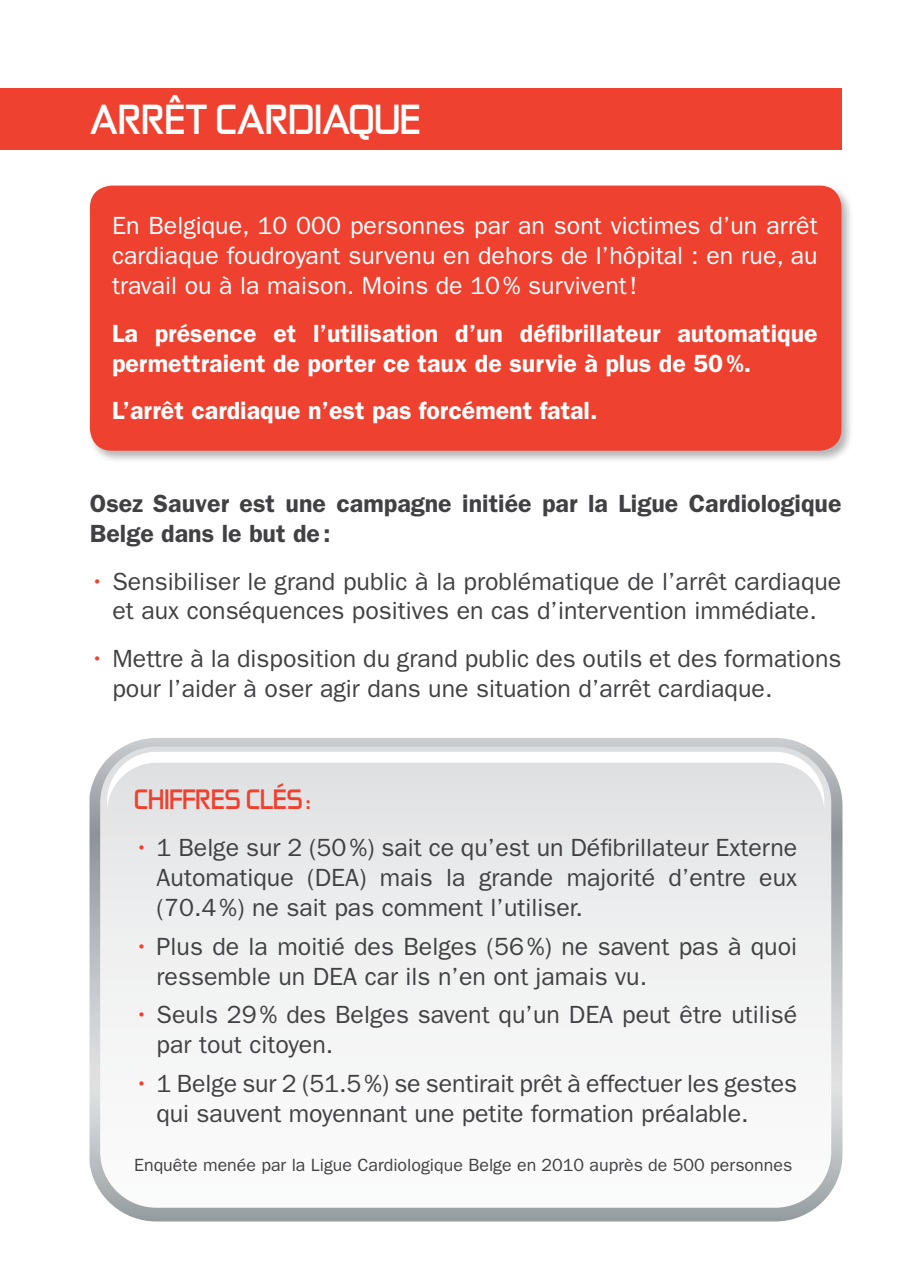
<style>
.page{position:relative;width:922px;height:1276px;background:#fff}
.page>*{position:absolute;margin:0;border:0;box-sizing:border-box;transform-origin:0 0}
.t1{font:700 37.5px "Zekton Rg";color:#fff}
.t2{font:25px/30px "ITC Franklin Gothic Std";color:#414042}
.t3{font:25px/30px "ITC Franklin Gothic Std";color:#fff;text-align:justify}
.t4{font:600 25px/30px "ITC Franklin Gothic Std";color:#fff}
.t5{font:600 25px/30px "ITC Franklin Gothic Std";color:#414042}
.t6{font:700 25px "Zekton Rg";color:#ef4130}
.t7{font:17.75px "ITC Franklin Gothic Std";color:#414042}
.s1{color:#ef4130}
</style>
<div class="page">
<div style="left:87px;top:183px;width:767px;height:281px;background:#000;opacity:.3"></div>
<div style="left:90px;top:186px;width:751px;height:265px;background:#ef4130;border-radius:22px"></div>
<div style="left:0;top:88px;width:841px;height:62px;background:#ef4130"></div>
<svg style="left:89px;top:738px;width:753px;height:483px;background:#bbbfc2"></svg>
<svg style="left:100px;top:746px;width:731px;height:461px"></svg>
<svg style="left:107px;top:752px;width:717px;height:60px"></svg>
<h1 class="t1" style="left:90px;top:95px;width:332px">ARRÊT CARDIAQUE</h1>
<p class="t3" style="left:112px;top:211px;width:707px">En Belgique, 10 000 personnes par an sont victimes d’un arrêt cardiaque foudroyant survenu en dehors de l’hôpital : en rue, au travail ou à la maison. Moins de 10% survivent!</p>
<p class="t4" style="left:112px;top:318px;width:707px">La présence et l’utilisation d’un défibrillateur automatique permettraient de porter ce taux de survie à plus de 50%.</p>
<p class="t4" style="left:112px;top:396px;width:487px">L’arrêt cardiaque n’est pas forcément fatal.</p>
<p class="t5" style="left:90px;top:488px;width:752px">Osez Sauver est une campagne initiée par la Ligue Cardiologique<br>Belge dans le but de:</p>
<p class="t2" style="left:90px;top:566px;width:752px;text-align:center"><span class="s1">•</span> Sensibiliser le grand public à la problématique de l’arrêt cardiaque et aux conséquences positives en cas d’intervention immédiate.</p>
<p class="t2" style="left:112px;top:644px;width:730px;text-indent:-22px"><span class="s1">•</span> Mettre à la disposition du grand public des outils et des formations pour l’aider à oser agir dans une situation d’arrêt cardiaque.</p>
<p class="t6" style="left:134px;top:782px;width:178px">CHIFFRES CLÉS:</p>
<p class="t2" style="left:156px;top:833px;width:642px;text-align:justify;text-indent:-22px"><span class="s1">•</span> 1 Belge sur 2 (50%) sait ce qu’est un Défibrillateur Externe Automatique (DEA) mais la grande majorité d’entre eux (70.4%) ne sait pas comment l’utiliser.</p>
<p class="t2" style="left:156px;top:931px;width:642px;text-indent:-22px"><span class="s1">•</span> Plus de la moitié des Belges (56%) ne savent pas à quoi ressemble un DEA car ils n’en ont jamais vu.</p>
<p class="t2" style="left:156px;top:1000px;width:642px;text-indent:-22px"><span class="s1">•</span> Seuls 29% des Belges savent qu’un DEA peut être utilisé par tout citoyen.</p>
<p class="t2" style="left:156px;top:1068px;width:642px;text-indent:-22px"><span class="s1">•</span> 1 Belge sur 2 (51.5%) se sentirait prêt à effectuer les gestes qui sauvent moyennant une petite formation préalable.</p>
<p class="t7" style="left:134px;top:1154px;width:659px">Enquête menée par la Ligue Cardiologique Belge en 2010 auprès de 500 personnes</p>
</div>
